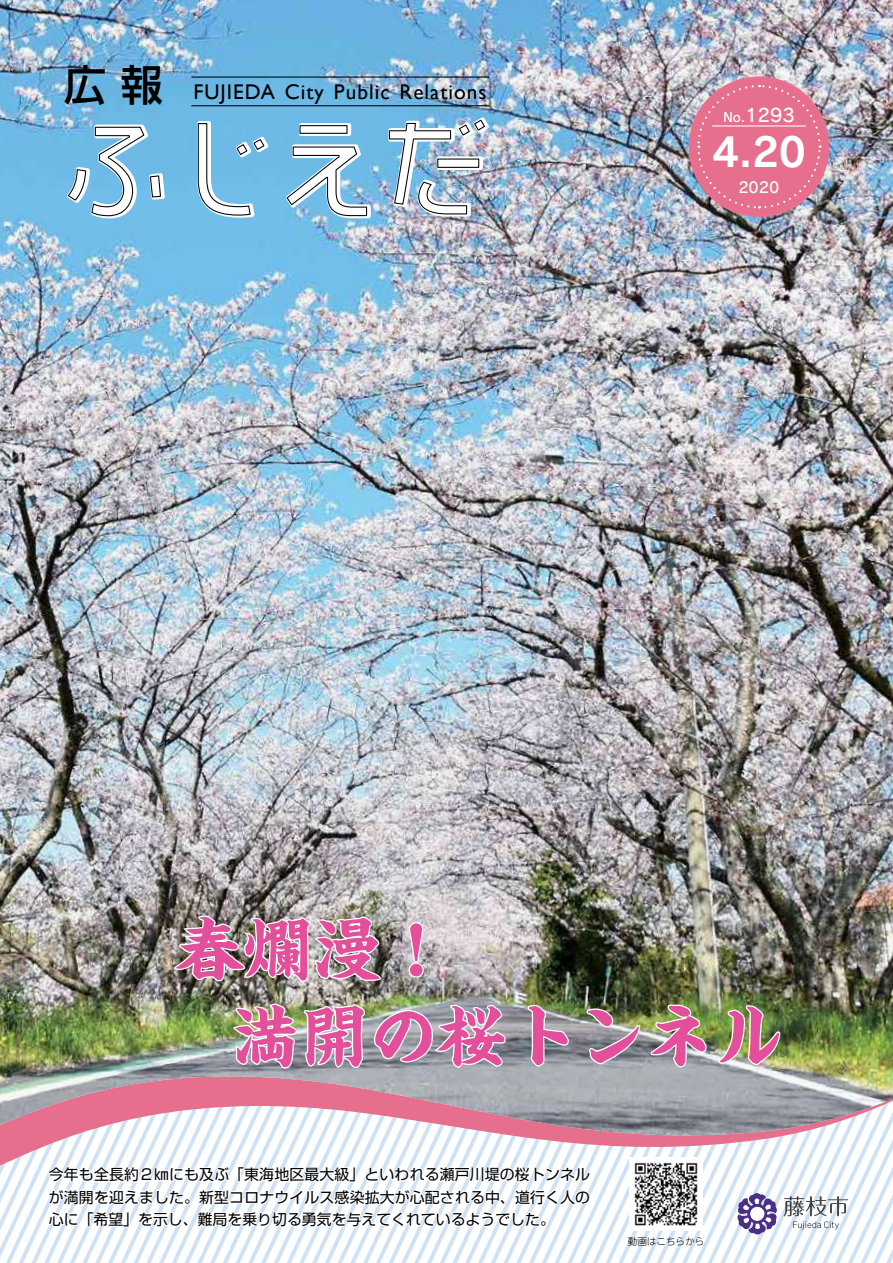
<style>
.page{position:relative;width:893px;height:1263px;background:#fff}
.page>*{position:absolute;margin:0;border:0;box-sizing:border-box;transform-origin:0 0}
.t1{font:106.35px "VDL Mega G Regular";color:#fff}
.t2{font:700 69.15px/87.2px "Kaisho MCBK1 Pro De";color:#e44f9c}
.t3{font:500 42.45px "UD Shin Go Pro";color:#000}
.t4{font:39.3px "Rodin Pro B";color:#fff}
.t5{font:21.3px "Gill Sans";letter-spacing:.05em;color:#000}
.t6{font:18px "Rodin Pro DB";color:#fff}
.t7{font:14.85px/22.4px "Shin Go Pro";color:#000;text-align:justify}
.t8{font:14.85px "Rodin Pro DB";color:#fff}
.t9{font:300 9.6px "UD Shin M Go Pro";color:#000}
.s1{font-size:12.75px}
</style>
<div class="page">
<img style="left:0;top:0;width:893px;height:629px">
<img style="left:0;top:629px;width:893px;height:634px">
<img style="left:630px;top:1158px;width:72px;height:73px">
<div style="left:689px;top:77px;width:140px;height:140px;background:#e56f8c;border-radius:50%"></div>
<svg style="left:696px;top:84px;width:126px;height:125px"></svg>
<hr style="left:712px;top:125px;width:94px;height:1px;background:#fff">
<hr style="left:191px;top:77px;width:298px;height:1px;background:#000">
<hr style="left:191px;top:105px;width:298px;height:1px;background:#000">
<img style="left:63px;top:114px;width:430px;height:106px">
<h3 class="t3" style="left:64px;top:51px;width:101px">広 報</h3>
<h3 class="t5" style="left:193px;top:79px;width:295px">FUJIEDA City Public Relations</h3>
<h1 class="t1" style="left:64px;top:96px;width:427px">ふじえだ</h1>
<p class="t6" style="left:723px;top:103px;width:73px"><span class="s1">No.</span>1293</p>
<p class="t6" style="left:770px;top:103px;width:26px">89</p>
<h3 class="t4" style="left:712px;top:126px;width:95px">4.20</h3>
<h3 class="t4" style="left:712px;top:126px;width:29px">2</h3>
<p class="t8" style="left:738px;top:177px;width:43px">2020</p>
<h2 class="t2" style="left:231px;top:895px;width:554px;text-indent:-56px">春爛漫！<br>満開の桜トンネル</h2>
<p class="t7" style="left:49px;top:1162px;width:543px">今年も全長約２㎞にも及ぶ「東海地区最大級」といわれる瀬戸川堤の桜トンネルが満開を迎えました。新型コロナウイルス感染拡大が心配される中、道行く人の心に「希望」を示し、難局を乗り切る勇気を与えてくれているようでした。</p>
<p class="t9" style="left:628px;top:1233px;width:78px">動画はこちらから</p>
</div>
